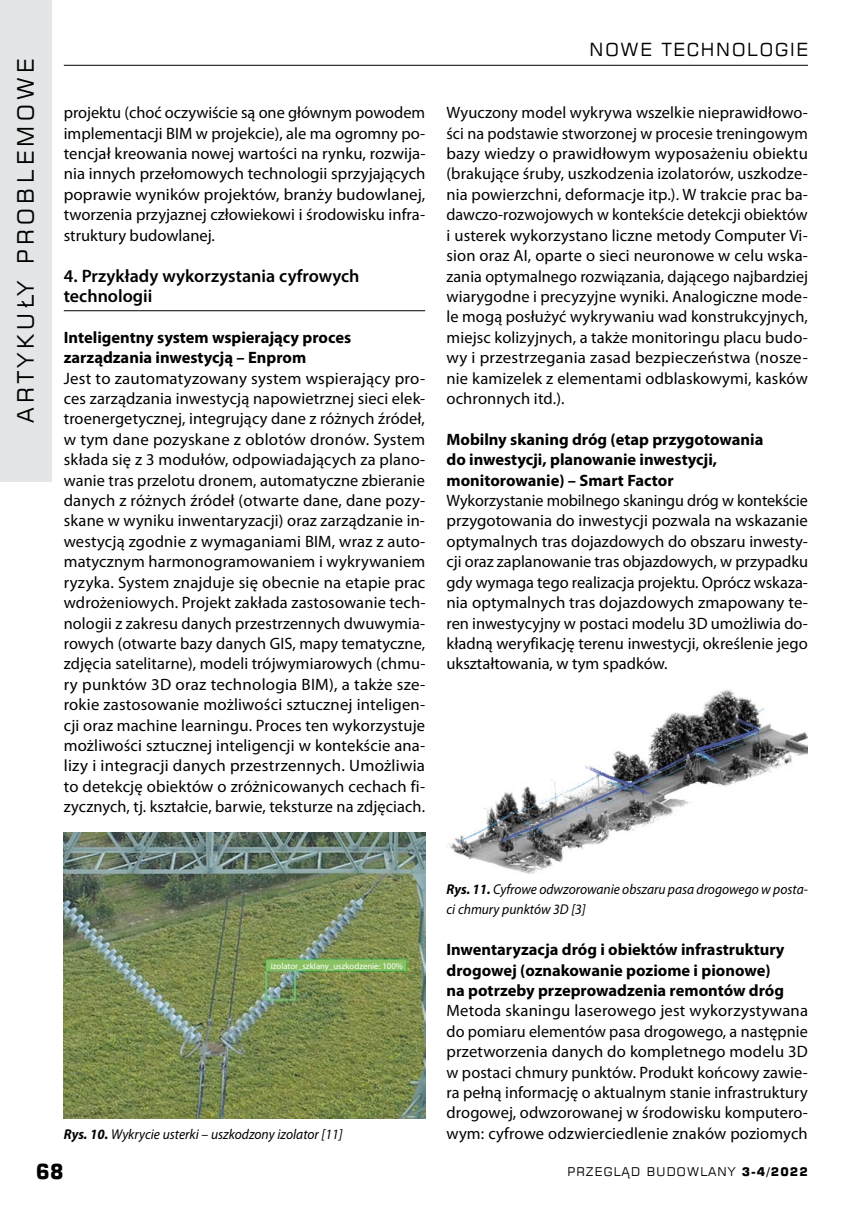
<style>
.page{position:relative;width:859px;height:1212px;background:#fff}
.page>*{position:absolute;margin:0;border:0;box-sizing:border-box;transform-origin:0 0}
.t1{font:22.5px "Square 721 EU";letter-spacing:.2em;color:#000}
.t2{font:700 21px "Square 721 EU";color:#000;scale:.95 1}
.t3{font:600 18px/20.4px "Myriad Pro";color:#000}
.t4{font:18px "Square 721 EU";color:#000}
.t5{font:16.5px/20.4px "Myriad Pro";letter-spacing:.005em;color:#000;text-align:justify}
.t6{font:700 16.5px/20.4px "Myriad Pro";color:#000}
.t7{font:italic 14.25px/20.4px "Myriad Pro";color:#000;scale:.95 1}
.t8{font:12px "Square 721 EU";color:#000}
.t9{font:700 12px "Square 721 EU";color:#000}
.t10{font:8.7px "Myriad Pro";color:#fff}
.s1{font-weight:700}
</style>
<div class="page">
<div style="left:0;top:0;width:51px;height:481px;background:#e3e5e6"></div>
<hr style="left:64px;top:65px;width:744px;height:1px;background:#000">
<hr style="left:64px;top:310px;width:361px;height:1px;background:#000">
<img style="left:64px;top:833px;width:361px;height:285px">
<img style="left:446px;top:690px;width:362px;height:183px">
<h1 class="t1" style="left:11px;top:423px;width:367px;rotate:-90deg">ARTYKUŁY PROBLEMOWE</h1>
<p class="t5" style="left:64px;top:102px;width:363px">projektu (choć oczywiście są one głównym powodem implementacji BIM w projekcie), ale ma ogromny po&shy;tencjał kreowania nowej wartości na rynku, rozwija&shy;nia innych przełomowych technologii sprzyjających poprawie wyników projektów, branży budowlanej, tworzenia przyjaznej człowiekowi i środowisku infra&shy;struktury budowlanej.</p>
<p class="t3" style="left:64px;top:265px;width:297px">4. Przykłady wykorzystania cyfrowych technologii</p>
<p class="t6" style="left:64px;top:326px;width:289px">Inteligentny system wspierający proces zarządzania inwestycją – Enprom</p>
<p class="t5" style="left:64px;top:368px;width:363px">Jest to zautomatyzowany system wspierający pro&shy;ces zarządzania inwestycją napowietrznej sieci elek&shy;troenergetycznej, integrujący dane z różnych źródeł, w tym dane pozyskane z oblotów dronów. System składa się z 3 modułów, odpowiadających za plano&shy;wanie tras przelotu dronem, automatyczne zbieranie danych z różnych źródeł (otwarte dane, dane pozy&shy;skane w wyniku inwentaryzacji) oraz zarządzanie in&shy;westycją zgodnie z wymaganiami BIM, wraz z auto&shy;matycznym harmonogramowaniem i wykrywaniem ryzyka. System znajduje się obecnie na etapie prac wdrożeniowych. Projekt zakłada zastosowanie tech&shy;nologii z zakresu danych przestrzennych dwuwymia&shy;rowych (otwarte bazy danych GIS, mapy tematyczne, zdjęcia satelitarne), modeli trójwymiarowych (chmu&shy;ry punktów 3D oraz technologia BIM), a także sze&shy;rokie zastosowanie możliwości sztucznej inteligen&shy;cji oraz machine learningu. Proces ten wykorzystuje możliwości sztucznej inteligencji w kontekście ana&shy;lizy i integracji danych przestrzennych. Umożliwia to detekcję obiektów o zróżnicowanych cechach fi&shy;zycznych, tj. kształcie, barwie, teksturze na zdjęciach.</p>
<p class="t4" style="left:590px;top:38px;width:17px">NOWE</p>
<p class="t4" style="left:662px;top:38px;width:15px">TECHNOLOGIE</p>
<p class="t5" style="left:446px;top:102px;width:363px">Wyuczony model wykrywa wszelkie nieprawidłowo&shy;ści na podstawie stworzonej w procesie treningowym bazy wiedzy o prawidłowym wyposażeniu obiektu (brakujące śruby, uszkodzenia izolatorów, uszkodze&shy;nia powierzchni, deformacje itp.). W trakcie prac ba&shy;dawczo-rozwojowych w kontekście detekcji obiektów i usterek wykorzystano liczne metody Computer Vi&shy;sion oraz AI, oparte o sieci neuronowe w celu wska&shy;zania optymalnego rozwiązania, dającego najbardziej wiarygodne i precyzyjne wyniki. Analogiczne mode&shy;le mogą posłużyć wykrywaniu wad konstrukcyjnych, miejsc kolizyjnych, a także monitoringu placu budo&shy;wy i przestrzegania zasad bezpieczeństwa (nosze&shy;nie kamizelek z elementami odblaskowymi, kasków ochronnych itd.).</p>
<p class="t6" style="left:446px;top:428px;width:318px">Mobilny skaning dróg (etap przygotowania do inwestycji, planowanie inwestycji, monitorowanie) – Smart Factor</p>
<p class="t5" style="left:446px;top:490px;width:363px">Wykorzystanie mobilnego skaningu dróg w kontekście przygotowania do inwestycji pozwala na wskazanie optymalnych tras dojazdowych do obszaru inwesty&shy;cji oraz zaplanowanie tras objazdowych, w przypadku gdy wymaga tego realizacja projektu. Oprócz wskaza&shy;nia optymalnych tras dojazdowych zmapowany te&shy;ren inwestycyjny w postaci modelu 3D umożliwia do&shy;kładną weryfikację terenu inwestycji, określenie jego ukształtowania, w tym spadków.</p>
<p class="t10" style="left:271px;top:961px;width:133px">izolator_szklany_uszkodzenie: 100%</p>
<p class="t7" style="left:446px;top:879px;width:382px"><span class="s1">Rys. 11.</span> Cyfrowe odwzorowanie obszaru pasa drogowego w posta&shy;ci chmury punktów 3D [3]</p>
<p class="t6" style="left:446px;top:939px;width:340px">Inwentaryzacja dróg i obiektów infrastruktury drogowej (oznakowanie poziome i pionowe) na potrzeby przeprowadzenia remontów dróg</p>
<p class="t5" style="left:446px;top:1000px;width:363px">Metoda skaningu laserowego jest wykorzystywana do pomiaru elementów pasa drogowego, a następnie przetworzenia danych do kompletnego modelu 3D w postaci chmury punktów. Produkt końcowy zawie&shy;ra pełną informację o aktualnym stanie infrastruktury drogowej, odwzorowanej w środowisku komputero-</p>
<p class="t7" style="left:64px;top:1123px;width:295px"><span class="s1">Rys. 10.</span> Wykrycie usterki – uszkodzony izolator [11]</p>
<p class="t5" style="left:446px;top:1123px;width:363px">wym: cyfrowe odzwierciedlenie znaków poziomych</p>
<p class="t2" style="left:36px;top:1158px;width:31px">68</p>
<p class="t8" style="left:567px;top:1164px;width:29px">PRZEGL</p>
<p class="t8" style="left:621px;top:1164px;width:37px">ĄD BUDOWLANY</p>
<p class="t9" style="left:742px;top:1164px;width:68px">3-4/2022</p>
</div>
